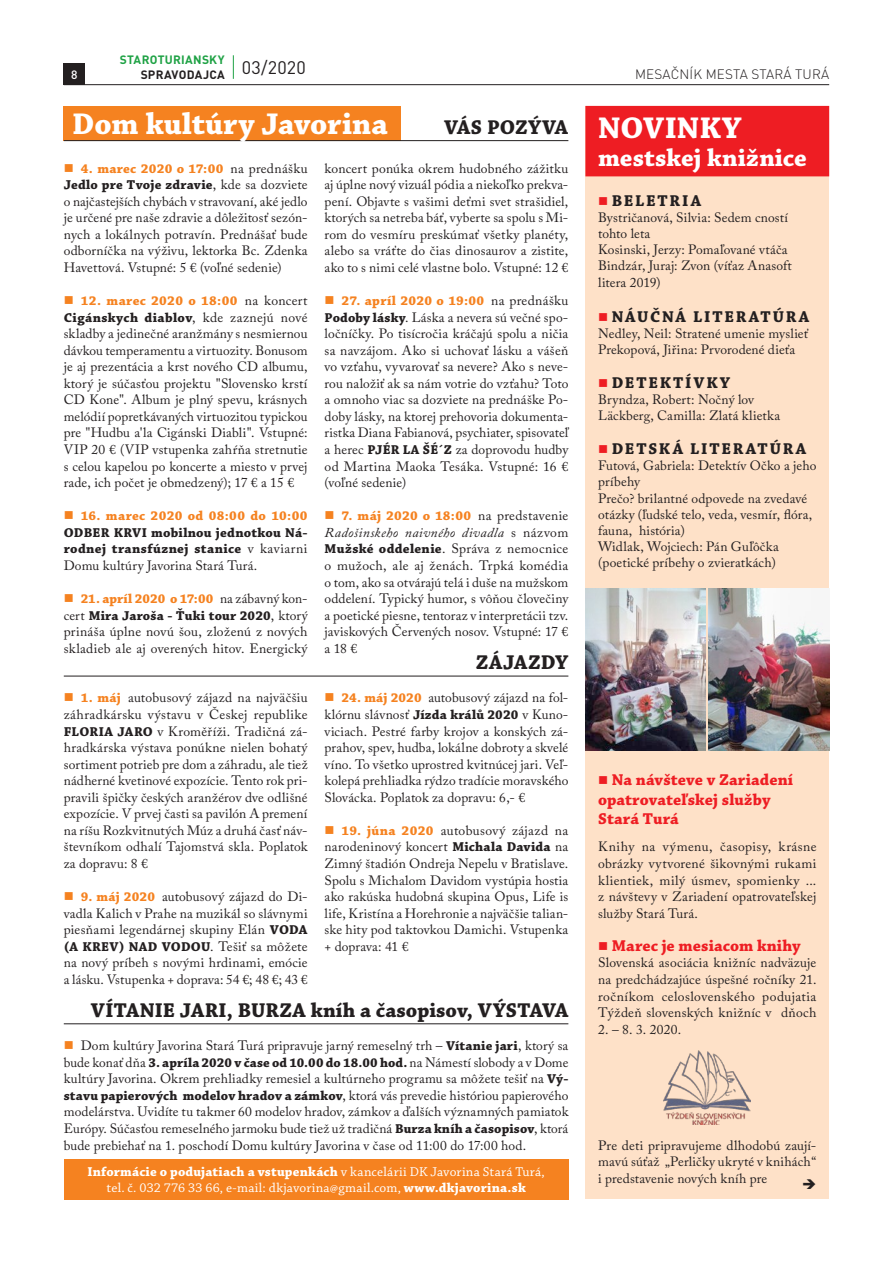
<style>
.page{position:relative;width:893px;height:1263px;background:#fff}
.page>*{position:absolute;margin:0;border:0;box-sizing:border-box;transform-origin:0 0}
.t1{font:700 31.5px "Chaparral Pro";letter-spacing:.005em;color:#fff}
.t2{font:700 25.5px "Chaparral Pro";color:#fff}
.t3{font:700 21px "Chaparral Pro";letter-spacing:.01em;color:#231f20}
.t4{font:700 16.5px/19.5px "Chaparral Pro";letter-spacing:.005em;color:#ee1d23}
.t5{font:700 16.5px "Chaparral Pro";letter-spacing:.11em;color:#231f20}
.t6{font:13.5px/16.5px "Adobe Caslon Pro";letter-spacing:.01em;color:#231f20;text-align:justify}
.t7{font:700 13.5px/16.5px "Chaparral Pro";letter-spacing:.02em;color:#231f20;text-align:justify}
.t8{font:13.5px/16.2px "Chaparral Pro";letter-spacing:.02em;color:#fff;text-align:center}
.t9{font:700 13.5px "Chaparral Pro";letter-spacing:.025em;color:#f58220}
.t10{font:300 13.5px "DIN Pro";letter-spacing:.01em;color:#231f20}
.t11{font:700 12px/14.4px "DIN Pro";letter-spacing:.02em;color:#1fa245}
.t12{font:500 12px "DIN Pro";color:#fff}
.s1{color:#231f20}
.s2{color:#f58220}
.s3{font-family:"Chaparral Pro";font-weight:700;color:#f58220}
.s4{font-family:"Chaparral Pro";font-weight:700}
.s5{font-family:"Adobe Caslon Pro";font-weight:400}
.s6{font-family:"Adobe Caslon Pro";font-weight:400;color:#231f20}
.s7{font-style:italic}
.s8{font-weight:700}
.s9{color:#ee1d23}
</style>
<div class="page">
<div style="left:64px;top:64px;width:21px;height:21px;background:#231f20"></div>
<hr style="left:64px;top:84px;width:765px;height:1px;background:#231f20">
<svg style="left:233px;top:55px;width:1px;height:24px"></svg>
<div style="left:64px;top:1159px;width:504px;height:40px;background:#f58220"></div>
<div style="left:64px;top:106px;width:337px;height:35px;background:#f58220"></div>
<hr style="left:64px;top:140px;width:504px;height:1px;background:#231f20">
<hr style="left:64px;top:676px;width:504px;height:1px;background:#231f20">
<hr style="left:64px;top:1023px;width:504px;height:1px;background:#231f20">
<div style="left:585px;top:106px;width:244px;height:1093px;background:#fee1c8"></div>
<div style="left:585px;top:106px;width:244px;height:70px;background:#ee1d23"></div>
<img style="left:585px;top:588px;width:121px;height:163px">
<img style="left:709px;top:588px;width:120px;height:163px">
<img style="left:664px;top:1050px;width:87px;height:74px">
<p class="t11" style="left:141px;top:52px;width:167px;text-indent:-21px">STAROTURIANSKY<br><span class="s1">SPRAVODAJCA</span> <sup>03/2020</sup></p>
<p class="t12" style="left:71px;top:67px;width:8px">8</p>
<p class="t10" style="left:635px;top:65px;width:195px">MESAČNÍK MESTA STARÁ TURÁ</p>
<h1 class="t1" style="left:72px;top:105px;width:317px">Dom kultúry Javorina</h1>
<h3 class="t3" style="left:444px;top:115px;width:126px">VÁS POZÝVA</h3>
<p class="t6" style="left:64px;top:160px;width:245px"><span class="s2">■</span> <span class="s3">4. marec 2020 o 17:00</span> na prednášku<br><span class="s4">Jedlo pre Tvoje zdravie</span>, kde sa dozviete</p>
<p class="t6" style="left:64px;top:193px;width:245px">o najčastejších chybách v stravovaní, aké jedlo je určené pre naše zdravie a dôležitosť sezón&shy;nych a lokálnych potravín. Prednášať bude odborníčka na výživu, lektorka Bc. Zdenka Havettová. Vstupné: 5 € (voľné sedenie)</p>
<p class="t6" style="left:64px;top:292px;width:245px"><span class="s2">■</span> <span class="s3">12. marec 2020 o 18:00</span> na koncert<br><span class="s4">Cigánskych diablov</span>, kde zaznejú nové</p>
<p class="t6" style="left:64px;top:325px;width:245px">skladby a jedinečné aranžmány s nesmiernou dávkou temperamentu a virtuozity. Bonusom je aj prezentácia a krst nového CD albumu, ktorý je súčasťou projektu "Slovensko krstí CD Kone". Album je plný spevu, krásnych melódií popretkávaných virtuozitou typickou pre "Hudbu a'la Cigánski Diabli". Vstupné:<br>VIP 20 € (VIP vstupenka zahŕňa stretnutie s celou kapelou po koncerte a miesto v prvej rade, ich počet je obmedzený); 17 € a 15 €</p>
<p class="t7" style="left:64px;top:508px;width:245px"><span class="s2">■ 16. marec 2020 od 08:00 do 10:00<br></span>ODBER KRVI mobilnou jednotkou Ná&shy;rodnej transfúznej stanice <span class="s5">v kaviarni</span></p>
<p class="t6" style="left:64px;top:557px;width:195px">Domu kultúry Javorina Stará Turá.</p>
<p class="t6" style="left:64px;top:590px;width:245px"><span class="s2">■</span> <span class="s3">21. apríl 2020 o 17:00</span> na zábavný kon&shy;cert <span class="s4">Mira Jaroša - Ťuki tour 2020</span>, ktorý</p>
<p class="t6" style="left:64px;top:623px;width:245px">prináša úplne novú šou, zloženú z nových skladieb ale aj overených hitov. Energický</p>
<p class="t6" style="left:325px;top:160px;width:245px">koncert ponúka okrem hudobného zážitku aj úplne nový vizuál pódia a niekoľko prekva&shy;pení. Objavte s vašimi deťmi svet strašidiel, ktorých sa netreba báť, vyberte sa spolu s Mi&shy;rom do vesmíru preskúmať všetky planéty, alebo sa vráťte do čias dinosaurov a zistite, ako to s nimi celé vlastne bolo. Vstupné: 12 €</p>
<p class="t9" style="left:325px;top:293px;width:245px">■ 27. apríl 2020 o 19:00 <span class="s6">na prednášku</span></p>
<p class="t6" style="left:325px;top:309px;width:245px"><span class="s4">Podoby lásky</span>. Láska a nevera sú večné spo&shy;ločníčky. Po tisícročia kráčajú spolu a ničia sa navzájom. Ako si uchovať lásku a vášeň vo vzťahu, vyvarovať sa nevere? Ako s neve&shy;rou naložiť ak sa nám votrie do vzťahu? Toto a omnoho viac sa dozviete na prednáške Po&shy;doby lásky, na ktorej prehovoria dokumenta&shy;ristka Diana Fabianová, psychiater, spisovateľ a herec <span class="s4">PJÉR LA ŠÉ´Z</span> za doprovodu hudby od Martina Maoka Tesáka. Vstupné: 16 € (voľné sedenie)</p>
<p class="t9" style="left:325px;top:508px;width:245px">■ 7. máj 2020 o 18:00 <span class="s6">na predstavenie</span></p>
<p class="t6" style="left:325px;top:524px;width:245px"><span class="s7">Radošinskeho naivného divadla</span> s názvom <span class="s4">Mužské oddelenie</span>. Správa z nemocnice o mužoch, ale aj ženách. Trpká komédia o tom, ako sa otvárajú telá i duše na mužskom oddelení. Typický humor, s vôňou človečiny a poetické piesne, tentoraz v interpretácii tzv. javiskových Červených nosov. Vstupné: 17 € a 18 €</p>
<h3 class="t3" style="left:476px;top:650px;width:94px">ZÁJAZDY</h3>
<p class="t6" style="left:64px;top:689px;width:245px"><span class="s2">■</span> <span class="s3">1. máj</span> autobusový zájazd na najväčšiu záhradkársku výstavu v Českej republike <span class="s4">FLORIA JARO</span> v Kroměříži. Tradičná zá&shy;hradkárska výstava ponúkne nielen bohatý sortiment potrieb pre dom a záhradu, ale tiež nádherné kvetinové expozície. Tento rok pri&shy;pravili špičky českých aranžérov dve odlišné expozície. V prvej časti sa pavilón A premení na ríšu Rozkvitnutých Múz a druhá časť náv&shy;števníkom odhalí Tajomstvá skla. Poplatok za dopravu: 8 €</p>
<p class="t6" style="left:64px;top:888px;width:245px"><span class="s2">■</span> <span class="s3">9. máj 2020</span> autobusový zájazd do Di&shy;vadla Kalich v Prahe na muzikál so slávnymi piesňami legendárnej skupiny Elán <span class="s4">VODA</span></p>
<p class="t7" style="left:64px;top:939px;width:245px">(A KREV) NAD VODOU<span class="s5">. Tešiť sa môžete</span></p>
<p class="t6" style="left:64px;top:954px;width:245px">na nový príbeh s novými hrdinami, emócie a lásku. Vstupenka + doprava: 54 €; 48 €; 43 €</p>
<p class="t6" style="left:325px;top:689px;width:245px"><span class="s2">■</span> <span class="s3">24. máj 2020</span> autobusový zájazd na fol&shy;klórnu slávnosť <span class="s4">Jízda králů 2020</span> v Kuno&shy;viciach. Pestré farby krojov a konských zá&shy;prahov, spev, hudba, lokálne dobroty a skvelé víno. To všetko uprostred kvitnúcej jari. Veľ&shy;kolepá prehliadka rýdzo tradície moravského Slovácka. Poplatok za dopravu: 6,- €</p>
<p class="t6" style="left:325px;top:822px;width:245px"><span class="s2">■</span> <span class="s3">19. júna 2020</span> autobusový zájazd na narodeninový koncert <span class="s4">Michala Davida</span> na Zimný štadión Ondreja Nepelu v Bratislave.<br>Spolu s Michalom Davidom vystúpia hostia ako rakúska hudobná skupina Opus, Life is life, Kristína a Horehronie a najväčšie talian&shy;ske hity pod taktovkou Damichi. Vstupenka + doprava: 41 €</p>
<h3 class="t3" style="left:91px;top:998px;width:479px">VÍTANIE JARI, BURZA kníh a časopisov, VÝSTAVA</h3>
<p class="t6" style="left:64px;top:1037px;width:506px"><span class="s2">■</span> Dom kultúry Javorina Stará Turá pripravuje jarný remeselný trh – <span class="s4">Vítanie jari</span>, ktorý sa</p>
<p class="t7" style="left:64px;top:1054px;width:506px"><span class="s5">bude konať dňa</span> 3. apríla 2020 v čase od 10.00 do 18.00 hod. <span class="s5">na Námestí slobody a v Dome</span></p>
<p class="t6" style="left:64px;top:1070px;width:506px">kultúry Javorina. Okrem prehliadky remesiel a kultúrneho programu sa môžete tešiť na <span class="s4">Vý&shy;stavu papierových modelov hradov a zámkov</span>, ktorá vás prevedie históriou papierového modelárstva. Uvidíte tu takmer 60 modelov hradov, zámkov a ďalších významných pamiatok Európy. Súčasťou remeselného jarmoku bude tiež už tradičná <span class="s4">Burza kníh a časopisov</span>, ktorá bude prebiehať na 1. poschodí Domu kultúry Javorina v čase od 11:00 do 17:00 hod.</p>
<p class="t8" style="left:87px;top:1164px;width:459px"><span class="s8">Informácie o podujatiach a vstupenkách</span> v kancelárii DK Javorina Stará Turá, tel. č. 032 776 33 66, e-mail: dkjavorina@gmail.com, <span class="s8">www.dkjavorina.sk</span></p>
<h1 class="t1" style="left:598px;top:110px;width:145px">NOVINKY</h1>
<h2 class="t2" style="left:598px;top:143px;width:210px">mestskej knižnice</h2>
<p class="t5" style="left:598px;top:191px;width:105px"><span class="s9">■</span> BELETRIA</p>
<p class="t6" style="left:598px;top:209px;width:195px;text-align:left">Bystričanová, Silvia: Sedem cností tohto leta<br>Kosinski, Jerzy: Pomaľované vtáča<br>Bindzár, Juraj: Zvon (víťaz Anasoft litera 2019)</p>
<p class="t5" style="left:598px;top:307px;width:213px"><span class="s9">■</span> NÁUČNÁ LITERATÚRA</p>
<p class="t6" style="left:598px;top:325px;width:211px">Nedley, Neil: Stratené umenie myslieť<br>Prekopová, Jiřina: Prvorodené dieťa</p>
<p class="t5" style="left:598px;top:373px;width:134px"><span class="s9">■</span> DETEKTÍVKY</p>
<p class="t6" style="left:598px;top:391px;width:183px">Bryndza, Robert: Nočný lov<br>Läckberg, Camilla: Zlatá klietka</p>
<p class="t5" style="left:598px;top:439px;width:210px"><span class="s9">■</span> DETSKÁ LITERATÚRA</p>
<p class="t6" style="left:598px;top:457px;width:220px;text-align:left">Futová, Gabriela: Detektív Očko a jeho príbehy<br>Prečo? brilantné odpovede na zvedavé otázky (ľudské telo, veda, vesmír, flóra, fauna, história)<br>Widlak, Wojciech: Pán Guľôčka (poetické príbehy o zvieratkách)</p>
<p class="t4" style="left:598px;top:771px;width:196px">■ Na návšteve v Zariadení opatrovateľskej služby<br>Stará Turá</p>
<p class="t6" style="left:598px;top:838px;width:220px">Knihy na výmenu, časopisy, krásne obrázky vytvorené šikovnými rukami klientiek, milý úsmev, spomienky ... z návštevy v Zariadení opatrovateľskej služby Stará Turá.</p>
<p class="t4" style="left:598px;top:936px;width:204px">■ Marec je mesiacom knihy</p>
<p class="t6" style="left:598px;top:954px;width:220px">Slovenská asociácia knižníc nadväzuje na predchádzajúce úspešné ročníky 21. ročníkom celoslovenského podujatia Týždeň slovenských knižníc v dňoch</p>
<p class="t6" style="left:598px;top:1021px;width:84px">2. – 8. 3. 2020.</p>
<p class="t6" style="left:598px;top:1136px;width:220px">Pre deti pripravujeme dlhodobú zaují&shy;mavú súťaž „Perličky ukryté v knihách“ i predstavenie nových kníh pre</p>
</div>
